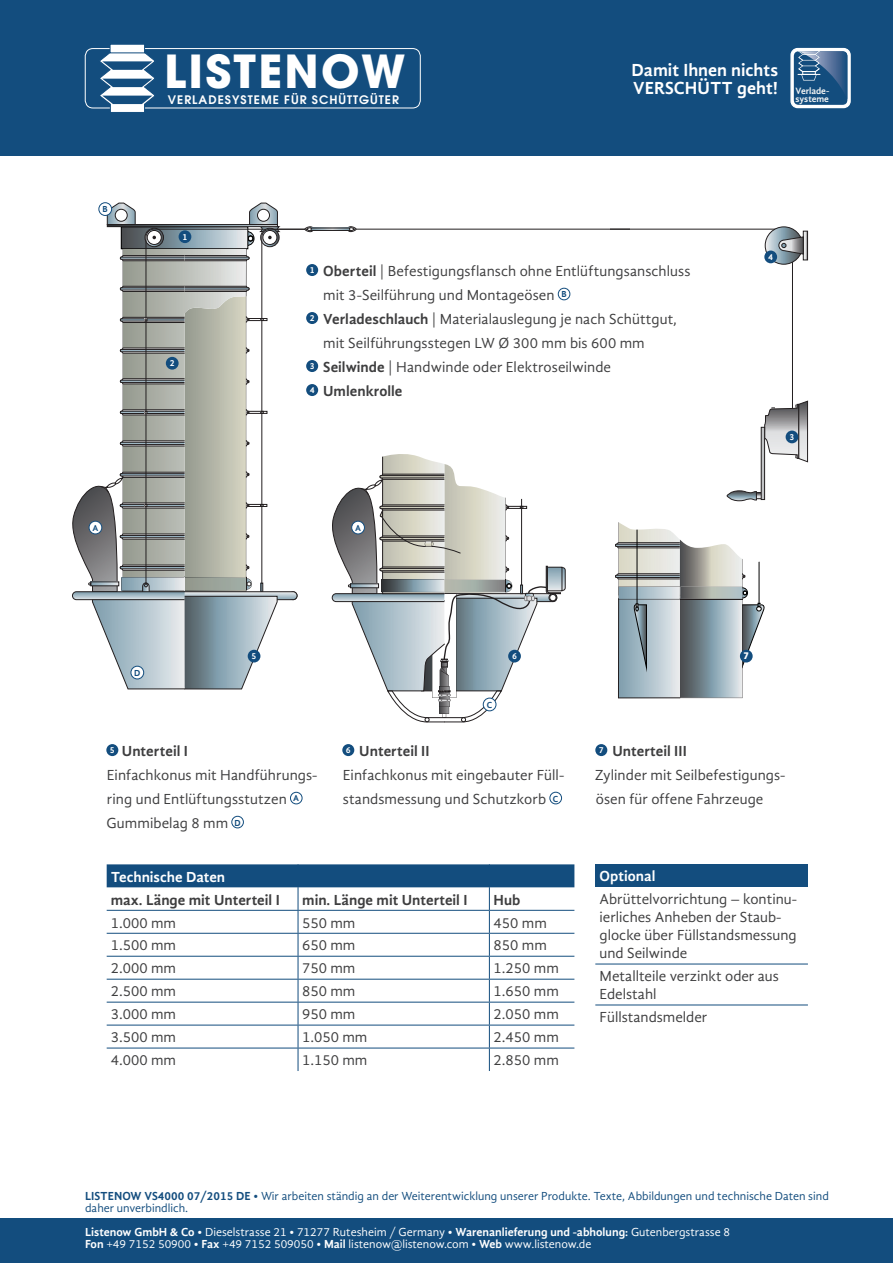
<style>
.page{position:relative;width:893px;height:1263px;background:#fff}
.page>*{position:absolute;margin:0;border:0;box-sizing:border-box;transform-origin:0 0}
.t1{font:700 45.3px "Avant Garde";letter-spacing:.05em;color:#fff}
.t2{font:700 18px/18px "Gandhi Sans";color:#fff}
.t3{font:15px/24px "Gandhi Sans";color:#3e3e3f}
.t4{font:700 15px "Gandhi Sans";color:#3e3e3f}
.t5{font:700 15px "Gandhi Sans";color:#fff}
.t6{font:12px/12px "Gandhi Sans";color:#fff}
.t7{font:12px/12px "Gandhi Sans";color:#134d7e}
.t8{font:600 11.7px "Avant Garde";letter-spacing:.085em;color:#fff}
.t9{font:700 9.45px/8.6px "Gandhi Sans";letter-spacing:-.005em;color:#f0f2f2}
.t10{font:700 9px "Gandhi Sans";color:#fff}
.t11{font:700 9px "Gandhi Sans";color:#134d7e}
.t12{font:700 9px "Avant Garde";color:#fff}
.s1{font-weight:700}
</style>
<div class="page">
<hr style="left:611px;top:229px;width:175px;height:1px;background:#231f20">
<hr style="left:792px;top:233px;width:1px;height:191px;background:#231f20">
<svg style="left:765px;top:227px;width:37px;height:37px"></svg>
<div style="left:765px;top:227px;width:38px;height:37px;border:1px solid #231f20;border-radius:50%"></div>
<hr style="left:803px;top:231px;width:4px;height:29px;background:#e1e2e3">
<div style="left:803px;top:231px;width:5px;height:29px;border:1px solid #231f20"></div>
<svg style="left:778px;top:236px;width:26px;height:18px"></svg>
<svg style="left:764px;top:401px;width:44px;height:61px"></svg>
<svg style="left:615px;top:490px;width:151px;height:208px"></svg>
<div style="left:761px;top:427px;width:4px;height:73px;border:1px solid #231f20"></div>
<svg style="left:331px;top:454px;width:235px;height:268px"></svg>
<div style="left:348px;top:226px;width:8px;height:6px;border:1px solid #231f20;border-radius:3px"></div>
<svg style="left:349px;top:227px;width:6px;height:4px"></svg>
<hr style="left:356px;top:229px;width:273px;height:1px;background:#231f20">
<div style="left:311px;top:228px;width:39px;height:3px;border:1px solid #231f20"></div>
<svg style="left:72px;top:203px;width:240px;height:486px"></svg>
<div style="left:595px;top:864px;width:213px;height:23px;background:#134d7e"></div>
<hr style="left:595px;top:964px;width:213px;height:1px;background:#134d7e">
<hr style="left:595px;top:1004px;width:213px;height:1px;background:#134d7e">
<svg style="left:107px;top:864px;width:467px;height:207px"></svg>
<div style="left:342px;top:744px;width:12px;height:12px;background:#134d7e;border-radius:50%"></div>
<div style="left:550px;top:792px;width:12px;height:12px;border:1px solid #134d7e;border-radius:50%"></div>
<div style="left:595px;top:744px;width:12px;height:12px;background:#134d7e;border-radius:50%"></div>
<div style="left:106px;top:744px;width:12px;height:12px;background:#134d7e;border-radius:50%"></div>
<div style="left:290px;top:792px;width:12px;height:12px;border:1px solid #134d7e;border-radius:50%"></div>
<div style="left:232px;top:816px;width:12px;height:12px;border:1px solid #134d7e;border-radius:50%"></div>
<div style="left:306px;top:264px;width:12px;height:12px;background:#134d7e;border-radius:50%"></div>
<div style="left:558px;top:288px;width:12px;height:12px;border:1px solid #134d7e;border-radius:50%"></div>
<div style="left:306px;top:312px;width:12px;height:12px;background:#134d7e;border-radius:50%"></div>
<div style="left:306px;top:360px;width:12px;height:12px;background:#134d7e;border-radius:50%"></div>
<div style="left:306px;top:384px;width:12px;height:12px;background:#134d7e;border-radius:50%"></div>
<div style="left:508px;top:650px;width:13px;height:12px;background:#134d7e;border-radius:50%"></div>
<div style="left:740px;top:650px;width:13px;height:12px;background:#134d7e;border-radius:50%"></div>
<div style="left:352px;top:521px;width:12px;height:13px;background:#fff;border-radius:50%"></div>
<div style="left:351px;top:521px;width:14px;height:13px;border:1px solid #134d7e;border-radius:50%"></div>
<div style="left:99px;top:203px;width:13px;height:12px;background:#fff;border-radius:50%"></div>
<div style="left:99px;top:202px;width:13px;height:14px;border:1px solid #134d7e;border-radius:50%"></div>
<div style="left:179px;top:230px;width:12px;height:13px;background:#134d7e;border-radius:50%"></div>
<div style="left:166px;top:357px;width:13px;height:13px;background:#134d7e;border-radius:50%"></div>
<div style="left:248px;top:650px;width:12px;height:12px;background:#134d7e;border-radius:50%"></div>
<div style="left:89px;top:521px;width:13px;height:13px;background:#fff;border-radius:50%"></div>
<div style="left:89px;top:521px;width:13px;height:13px;border:1px solid #134d7e;border-radius:50%"></div>
<div style="left:131px;top:666px;width:13px;height:13px;background:#fff;border-radius:50%"></div>
<div style="left:131px;top:666px;width:13px;height:13px;border:1px solid #134d7e;border-radius:50%"></div>
<div style="left:483px;top:698px;width:13px;height:13px;background:#fff;border-radius:50%"></div>
<div style="left:483px;top:698px;width:13px;height:13px;border:1px solid #134d7e;border-radius:50%"></div>
<div style="left:764px;top:251px;width:13px;height:12px;background:#134d7e;border-radius:50%"></div>
<div style="left:786px;top:431px;width:12px;height:12px;background:#134d7e;border-radius:50%"></div>
<div style="left:0;top:0;width:893px;height:156px;background:#134d7e"></div>
<div style="left:85px;top:48px;width:336px;height:60px;border:1px solid #fff;border-radius:8px"></div>
<div style="left:110px;top:44px;width:35px;height:9px;background:#fff"></div>
<div style="left:110px;top:44px;width:35px;height:9px;border:1px solid #134d7e"></div>
<svg style="left:98px;top:52px;width:59px;height:60px"></svg>
<svg style="left:790px;top:48px;width:61px;height:60px"></svg>
<div style="left:0;top:1218px;width:893px;height:45px;background:#134d7e"></div>
<p class="t11" style="left:103px;top:204px;width:7px">B</p>
<p class="t11" style="left:92px;top:522px;width:7px">A</p>
<h1 class="t1" style="left:164px;top:42px;width:243px">LISTENOW</h1>
<p class="t8" style="left:168px;top:92px;width:233px">VERLADESYSTEME FÜR SCHÜTTGÜTER</p>
<p class="t9" style="left:795px;top:86px;width:35px">Verlade&shy;systeme</p>
<p class="t2" style="left:631px;top:61px;width:148px">Damit Ihnen nichts<br>VERSCHÜTT geht!</p>
<p class="t10" style="left:182px;top:232px;width:6px">1</p>
<p class="t10" style="left:170px;top:358px;width:6px">2</p>
<p class="t3" style="left:310px;top:259px;width:382px"><sup>1</sup> <span class="s1">Oberteil</span> | Befestigungsflansch ohne Entlüftungsanschluss</p>
<p class="t3" style="left:323px;top:283px;width:245px">mit 3-Seilführung und Montageösen <sup>B</sup></p>
<p class="t3" style="left:310px;top:307px;width:369px"><sup>2</sup> <span class="s1">Verladeschlauch</span> | Materialauslegung je nach Schüttgut,</p>
<p class="t3" style="left:323px;top:331px;width:323px">mit Seilführungsstegen LW Ø 300 mm bis 600 mm</p>
<p class="t3" style="left:310px;top:355px;width:303px"><sup>3</sup> <span class="s1">Seilwinde</span> | Handwinde oder Elektroseilwinde</p>
<p class="t4" style="left:310px;top:382px;width:94px"><sup>4</sup> Umlenkrolle</p>
<p class="t11" style="left:355px;top:522px;width:7px">A</p>
<p class="t10" style="left:768px;top:252px;width:6px">4</p>
<p class="t10" style="left:789px;top:432px;width:6px">3</p>
<p class="t11" style="left:134px;top:668px;width:8px">D</p>
<p class="t10" style="left:252px;top:651px;width:6px">5</p>
<p class="t11" style="left:487px;top:700px;width:7px">C</p>
<p class="t10" style="left:512px;top:651px;width:6px">6</p>
<p class="t12" style="left:743px;top:650px;width:7px">7</p>
<p class="t3" style="left:106px;top:739px;width:213px"><sup>5</sup> <span class="s1">Unterteil I<br></span>Einfachkonus mit Handführungs&shy;ring und Entlüftungsstutzen <sup>A<br></sup>Gummibelag 8 mm <sup>D</sup></p>
<p class="t3" style="left:343px;top:739px;width:223px"><sup>6</sup> <span class="s1">Unterteil II<br></span>Einfachkonus mit eingebauter Füll&shy;standsmessung und Schutzkorb <sup>C</sup></p>
<p class="t3" style="left:595px;top:739px;width:192px"><sup>7</sup> <span class="s1">Unterteil III<br></span>Zylinder mit Seilbefestigungs&shy;ösen für offene Fahrzeuge</p>
<p class="t5" style="left:111px;top:868px;width:116px">Technische Daten</p>
<p class="t4" style="left:111px;top:891px;width:170px">max. Länge mit Unterteil I</p>
<p class="t4" style="left:302px;top:891px;width:167px">min. Länge mit Unterteil I</p>
<p class="t4" style="left:494px;top:891px;width:28px">Hub</p>
<p class="t3" style="left:111px;top:910px;width:67px">1.000 mm</p>
<p class="t3" style="left:302px;top:910px;width:55px">550 mm</p>
<p class="t3" style="left:494px;top:910px;width:55px">450 mm</p>
<p class="t3" style="left:111px;top:933px;width:67px">1.500 mm</p>
<p class="t3" style="left:302px;top:933px;width:55px">650 mm</p>
<p class="t3" style="left:494px;top:933px;width:55px">850 mm</p>
<p class="t3" style="left:111px;top:956px;width:67px">2.000 mm</p>
<p class="t3" style="left:302px;top:956px;width:55px">750 mm</p>
<p class="t3" style="left:494px;top:956px;width:67px">1.250 mm</p>
<p class="t3" style="left:111px;top:979px;width:67px">2.500 mm</p>
<p class="t3" style="left:302px;top:979px;width:55px">850 mm</p>
<p class="t3" style="left:494px;top:979px;width:67px">1.650 mm</p>
<p class="t3" style="left:111px;top:1002px;width:67px">3.000 mm</p>
<p class="t3" style="left:302px;top:1002px;width:55px">950 mm</p>
<p class="t3" style="left:494px;top:1002px;width:67px">2.050 mm</p>
<p class="t3" style="left:111px;top:1025px;width:67px">3.500 mm</p>
<p class="t3" style="left:302px;top:1025px;width:67px">1.050 mm</p>
<p class="t3" style="left:494px;top:1025px;width:67px">2.450 mm</p>
<p class="t3" style="left:111px;top:1048px;width:67px">4.000 mm</p>
<p class="t3" style="left:302px;top:1048px;width:67px">1.150 mm</p>
<p class="t3" style="left:494px;top:1048px;width:67px">2.850 mm</p>
<p class="t5" style="left:600px;top:868px;width:57px">Optional</p>
<p class="t3" style="left:600px;top:890px;width:199px;line-height:18px">Abrüttelvorrichtung – kontinu&shy;ierliches Anheben der Staub&shy;glocke über Füllstandsmessung und Seilwinde</p>
<p class="t3" style="left:600px;top:967px;width:181px;line-height:18px">Metallteile verzinkt oder aus<br>Edelstahl</p>
<p class="t3" style="left:600px;top:1005px;width:109px">Füllstandsmelder</p>
<p class="t7" style="left:85px;top:1190px;width:745px"><span class="s1">LISTENOW VS4000 07/2015 DE</span> • Wir arbeiten ständig an der Weiterentwicklung unserer Produkte. Texte, Abbildungen und technische Daten sind daher unverbindlich.</p>
<p class="t6" style="left:85px;top:1226px;width:646px"><span class="s1">Listenow GmbH &amp; Co</span> • Dieselstrasse 21 • 71277 Rutesheim / Germany • <span class="s1">Warenanlieferung und -abholung:</span> Gutenbergstrasse 8<br><span class="s1">Fon</span> +49 7152 50900 • <span class="s1">Fax</span> +49 7152 509050 • <span class="s1">Mail</span> listenow@listenow.com • <span class="s1">Web</span> www.listenow.de</p>
</div>
